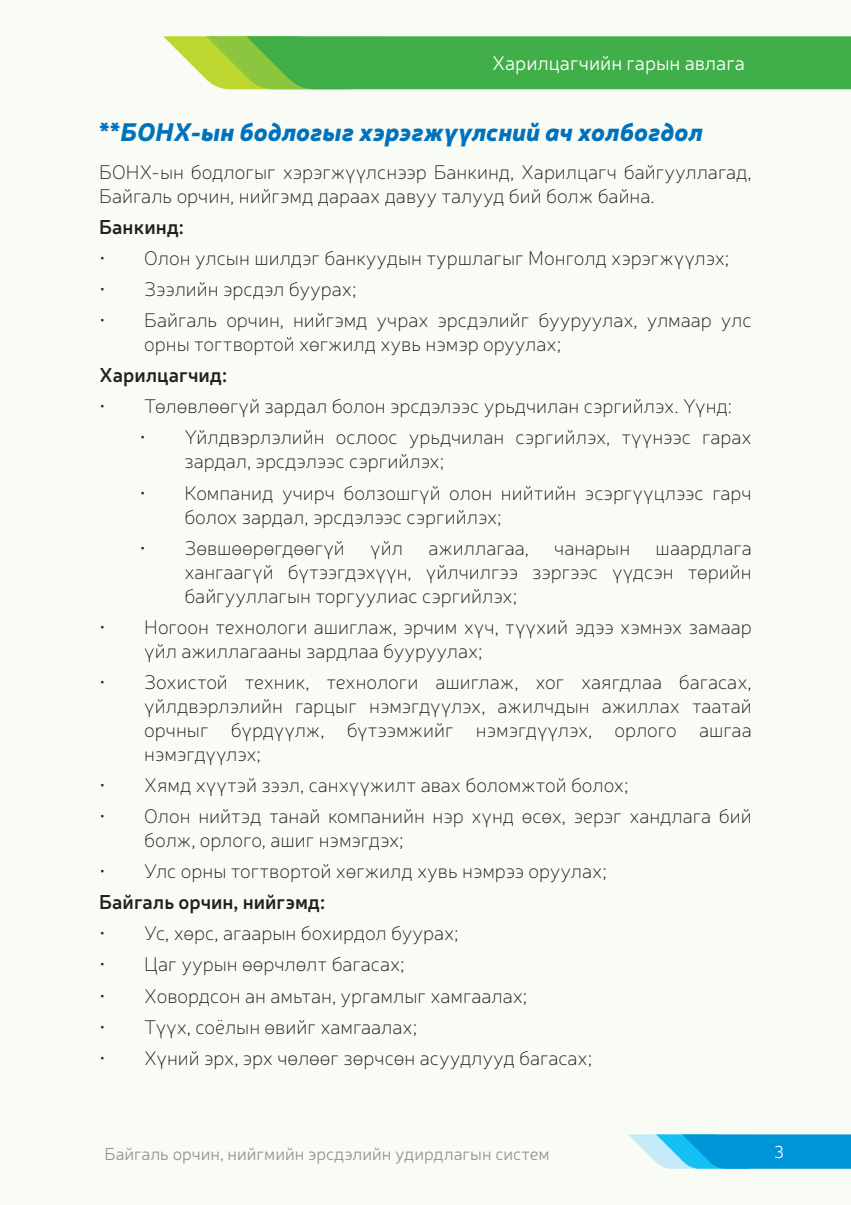
<style>
.page{position:relative;width:851px;height:1205px;background:#fff}
.page>*{position:absolute;margin:0;border:0;box-sizing:border-box;transform-origin:0 0}
.t1{font:italic 900 25px "Neris";color:#0072bc}
.t2{font:100 20px/24px "Neris";color:#231f20}
.t3{font:600 20px "Neris";color:#231f20}
.t4{font:300 20px "Neris";color:#fff}
.t5{font:300 17.5px "Neris";color:#939598}
.t6{font:300 17.5px "Neris";color:#fff}
</style>
<div class="page">
<div style="left:0;top:0;width:850px;height:1205px;background:#f9fcf5"></div>
<svg style="left:628px;top:1134px;width:222px;height:35px;background:#32aee2"></svg>
<svg style="left:163px;top:36px;width:687px;height:53px;background:#54b54e"></svg>
<p class="t4" style="left:492px;top:51px;width:254px">Xарилцагчийн гарын авлага</p>
<p class="t1" style="left:99px;top:113px;width:605px">**БОНХ-ын бодлогыг хэрэгжүүлсний ач холбогдол</p>
<p class="t2" style="left:99px;top:159px;width:653px">БОНХ-ын бодлогыг хэрэгжүүлснээр Банкинд, Харилцагч байгууллагад,<br>Байгаль орчин, нийгэмд дараах давуу талууд бий болж байна.</p>
<p class="t3" style="left:99px;top:213px;width:86px">Банкинд:</p>
<p class="t2" style="left:99px;top:246px;width:631px">• Олон улсын шилдэг банкуудын туршлагыг Монголд хэрэгжүүлэх;</p>
<p class="t2" style="left:99px;top:277px;width:258px">• Зээлийн эрсдэл буурах;</p>
<p class="t2" style="left:144px;top:308px;width:608px;text-indent:-45px">• Байгаль орчин, нийгэмд учрах эрсдэлийг бууруулах, улмаар улс орны тогтвортой хөгжилд хувь нэмэр оруулах;</p>
<p class="t3" style="left:99px;top:361px;width:129px">Харилцагчид:</p>
<p class="t2" style="left:99px;top:394px;width:634px">• Төлөвлөөгүй зардал болон эрсдэлээс урьдчилан сэргийлэх. Үүнд:</p>
<p class="t2" style="left:184px;top:425px;width:568px;text-indent:-45px">• Үйлдвэрлэлийн ослоос урьдчилан сэргийлэх, түүнээс гарах зардал, эрсдэлээс сэргийлэх;</p>
<p class="t2" style="left:184px;top:480px;width:568px;text-indent:-45px">• Компанид учирч болзошгүй олон нийтийн эсэргүүцлээс гарч болох зардал, эрсдэлээс сэргийлэх;</p>
<p class="t2" style="left:139px;top:535px;width:207px">• Зөвшөөрөгдөөгүй</p>
<p class="t2" style="left:370px;top:535px;width:34px">үйл</p>
<p class="t2" style="left:428px;top:535px;width:102px">ажиллагаа,</p>
<p class="t2" style="left:554px;top:535px;width:77px">чанарын</p>
<p class="t2" style="left:184px;top:535px;width:568px;text-align:justify;text-indent:471px">шаардлага хангаагүй бүтээгдэхүүн, үйлчилгээ зэргээс үүдсэн төрийн байгууллагын торгуулиас сэргийлэх;</p>
<p class="t2" style="left:144px;top:614px;width:609px;text-indent:-45px">• Ногоон технологи ашиглаж, эрчим хүч, түүхий эдээ хэмнэх замаар үйл ажиллагааны зардлаа бууруулах;</p>
<p class="t2" style="left:144px;top:669px;width:608px;text-align:justify;text-indent:-45px">• Зохистой техник, технологи ашиглаж, хог хаягдлаа багасах, үйлдвэрлэлийн гарцыг нэмэгдүүлэх, ажилчдын ажиллах таатай орчныг бүрдүүлж, бүтээмжийг нэмэгдүүлэх, орлого ашгаа нэмэгдүүлэх;</p>
<p class="t2" style="left:99px;top:772px;width:530px">• Хямд хүүтэй зээл, санхүүжилт авах боломжтой болох;</p>
<p class="t2" style="left:144px;top:804px;width:608px;text-indent:-45px">• Олон нийтэд танай компанийн нэр хүнд өсөх, эерэг хандлага бий болж, орлого, ашиг нэмэгдэх;</p>
<p class="t2" style="left:99px;top:859px;width:509px">• Улс орны тогтвортой хөгжилд хувь нэмрээ оруулах;</p>
<p class="t3" style="left:99px;top:888px;width:227px">Байгаль орчин, нийгэмд:</p>
<p class="t2" style="left:99px;top:921px;width:361px">• Ус, хөрс, агаарын бохирдол буурах;</p>
<p class="t2" style="left:99px;top:952px;width:307px">• Цаг уурын өөрчлөлт багасах;</p>
<p class="t2" style="left:99px;top:983px;width:429px">• Ховордсон ан амьтан, ургамлыг хамгаалах;</p>
<p class="t2" style="left:99px;top:1014px;width:319px">• Түүх, соёлын өвийг хамгаалах;</p>
<p class="t2" style="left:99px;top:1045px;width:494px">• Хүний эрх, эрх чөлөөг зөрчсөн асуудлууд багасах;</p>
<p class="t5" style="left:104px;top:1142px;width:446px">Байгаль орчин, нийгмийн эрсдэлийн удирдлагын систем</p>
<p class="t6" style="left:774px;top:1141px;width:11px">3</p>
</div>
